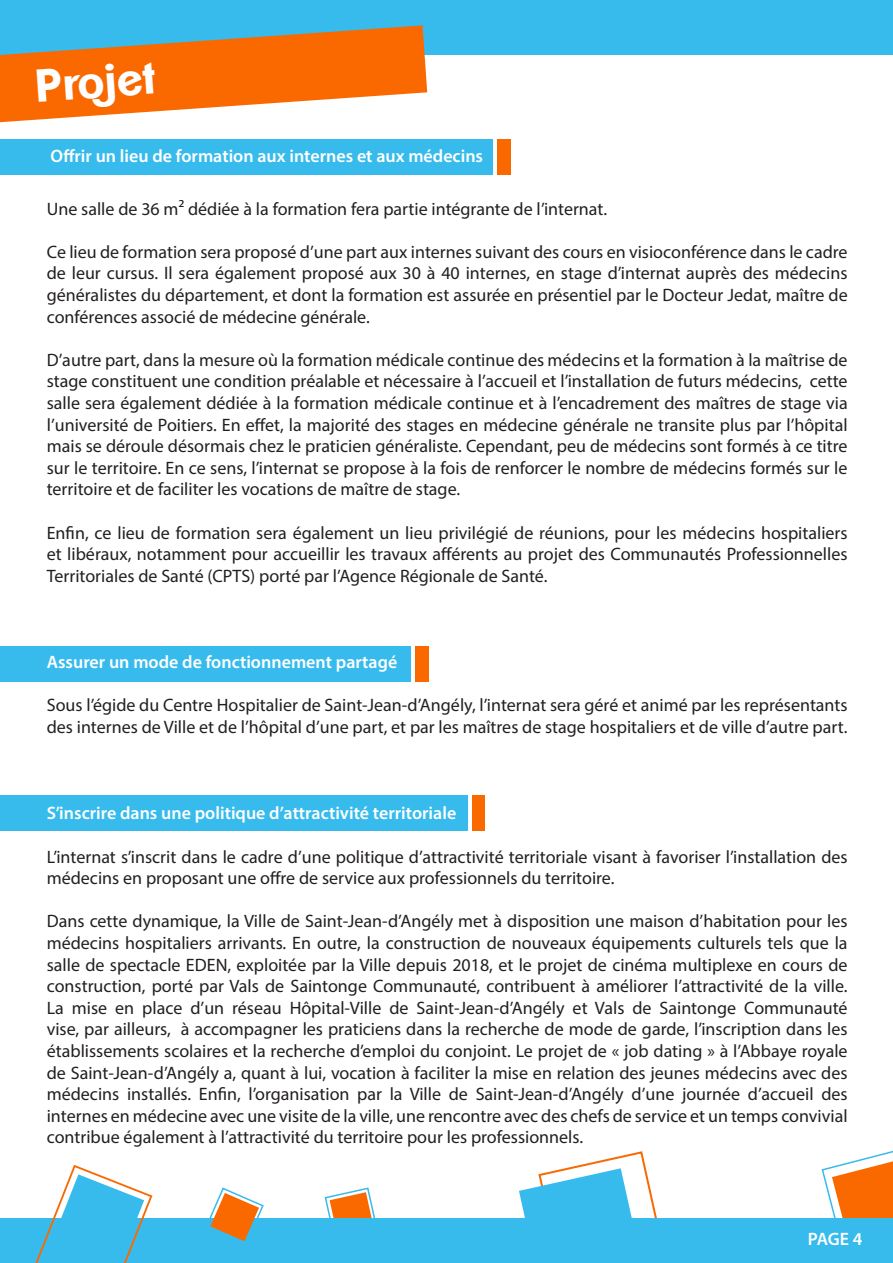
<style>
.page{position:relative;width:893px;height:1263px;background:#fff}
.page>*{position:absolute;margin:0;border:0;box-sizing:border-box;transform-origin:0 0}
.t1{font:700 45px "Clemente P Dam";color:#fff}
.t2{font:18px/21.6px "Myriad Pro";color:#231f20;text-align:justify}
.t3{font:600 18px "Myriad Pro";color:#fff}
</style>
<div class="page">
<svg style="left:324px;top:1187px;width:52px;height:31px"></svg>
<div style="left:0;top:795px;width:468px;height:35px;background:#37bbed"></div>
<div style="left:0;top:646px;width:411px;height:35px;background:#37bbed"></div>
<svg style="left:821px;top:1150px;width:72px;height:68px"></svg>
<div style="left:0;top:1218px;width:893px;height:45px;background:#37bbed"></div>
<div style="left:0;top:0;width:893px;height:54px;background:#37bbed"></div>
<div style="left:0;top:139px;width:493px;height:35px;background:#37bbed"></div>
<svg style="left:0;top:25px;width:427px;height:97px"></svg>
<svg style="left:35px;top:1164px;width:118px;height:99px"></svg>
<svg style="left:209px;top:1187px;width:55px;height:55px"></svg>
<svg style="left:519px;top:1151px;width:138px;height:67px"></svg>
<div style="left:497px;top:139px;width:13px;height:35px;background:#fa6900"></div>
<div style="left:415px;top:646px;width:14px;height:35px;background:#fa6900"></div>
<div style="left:471px;top:795px;width:14px;height:35px;background:#fa6900"></div>
<p class="t1" style="left:34px;top:59px;width:121px;rotate:-4deg">Projet</p>
<p class="t3" style="left:50px;top:145px;width:434px">Offrir un lieu de formation aux internes et aux médecins</p>
<p class="t2" style="left:47px;top:197px;width:562px">Une salle de 36 m² dédiée à la formation fera partie intégrante de l’internat.</p>
<p class="t2" style="left:47px;top:241px;width:802px">Ce lieu de formation sera proposé d’une part aux internes suivant des cours en visioconférence dans le cadre de leur cursus. Il sera également proposé aux 30 à 40 internes, en stage d’internat auprès des médecins généralistes du département, et dont la formation est assurée en présentiel par le Docteur Jedat, maître de conférences associé de médecine générale.</p>
<p class="t2" style="left:47px;top:349px;width:802px">D’autre part, dans la mesure où la formation médicale continue des médecins et la formation à la maîtrise de stage constituent une condition préalable et nécessaire à l’accueil et l’installation de futurs médecins, cette salle sera également dédiée à la formation médicale continue et à l’encadrement des maîtres de stage via l’université de Poitiers. En effet, la majorité des stages en médecine générale ne transite plus par l’hôpital mais se déroule désormais chez le praticien généraliste. Cependant, peu de médecins sont formés à ce titre sur le territoire. En ce sens, l’internat se propose à la fois de renforcer le nombre de médecins formés sur le territoire et de faciliter les vocations de maître de stage.</p>
<p class="t2" style="left:47px;top:521px;width:802px">Enfin, ce lieu de formation sera également un lieu privilégié de réunions, pour les médecins hospitaliers et libéraux, notamment pour accueillir les travaux afférents au projet des Communautés Professionnelles Territoriales de Santé (CPTS) porté par l’Agence Régionale de Santé.</p>
<p class="t3" style="left:47px;top:651px;width:352px">Assurer un mode de fonctionnement partagé</p>
<p class="t2" style="left:47px;top:694px;width:802px">Sous l’égide du Centre Hospitalier de Saint-Jean-d’Angély, l’internat sera géré et animé par les représentants des internes de Ville et de l’hôpital d’une part, et par les maîtres de stage hospitaliers et de ville d’autre part.</p>
<p class="t3" style="left:47px;top:802px;width:411px">S’inscrire dans une politique d’attractivité territoriale</p>
<p class="t2" style="left:47px;top:845px;width:802px">L’internat s’inscrit dans le cadre d’une politique d’attractivité territoriale visant à favoriser l’installation des médecins en proposant une offre de service aux professionnels du territoire.</p>
<p class="t2" style="left:47px;top:910px;width:802px">Dans cette dynamique, la Ville de Saint-Jean-d’Angély met à disposition une maison d’habitation pour les médecins hospitaliers arrivants. En outre, la construction de nouveaux équipements culturels tels que la salle de spectacle EDEN, exploitée par la Ville depuis 2018, et le projet de cinéma multiplexe en cours de construction, porté par Vals de Saintonge Communauté, contribuent à améliorer l’attractivité de la ville.<br>La mise en place d’un réseau Hôpital-Ville de Saint-Jean-d’Angély et Vals de Saintonge Communauté vise, par ailleurs, à accompagner les praticiens dans la recherche de mode de garde, l’inscription dans les établissements scolaires et la recherche d’emploi du conjoint. Le projet de « job dating » à l’Abbaye royale de Saint-Jean-d’Angély a, quant à lui, vocation à faciliter la mise en relation des jeunes médecins avec des médecins installés. Enfin, l’organisation par la Ville de Saint-Jean-d’Angély d’une journée d’accueil des internes en médecine avec une visite de la ville, une rencontre avec des chefs de service et un temps convivial contribue également à l’attractivité du territoire pour les professionnels.</p>
<p class="t3" style="left:808px;top:1227px;width:56px">PAGE 4</p>
</div>
